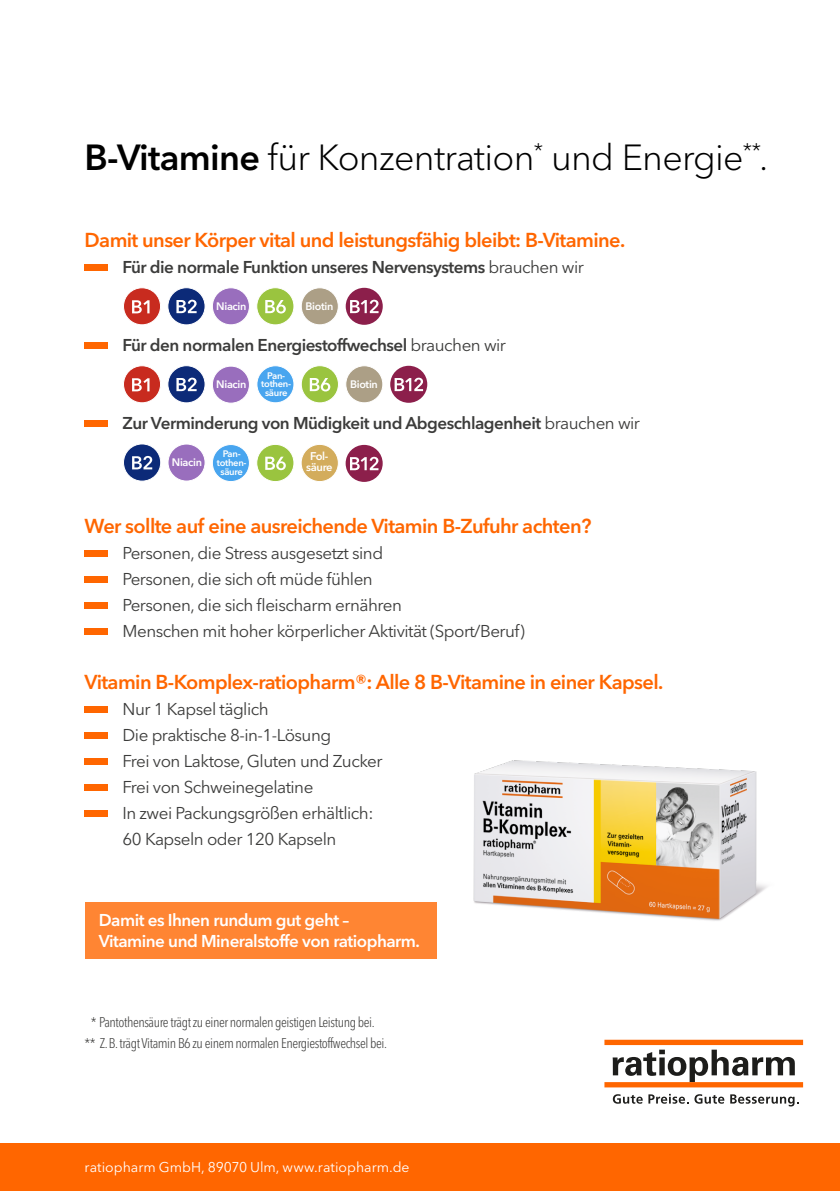
<style>
.page{position:relative;width:840px;height:1191px;background:#fff}
.page>*{position:absolute;margin:0;border:0;box-sizing:border-box;transform-origin:0 0}
.t1{font:300 36px "Avenir Next LT Pro";letter-spacing:-.02em;color:#000}
.t2{font:600 20px "Avenir Next LT Pro";letter-spacing:-.03em;color:#f60}
.t3{font:17px/26px "Avenir Next LT Pro";letter-spacing:-.03em;color:#3c3c3b}
.t4{font:600 17px "Avenir Next LT Pro";letter-spacing:-.03em;color:#3c3c3b}
.t5{font:600 17px/20.4px "Avenir Next LT Pro";letter-spacing:-.03em;color:#fff}
.t6{font:300 condensed 14px/21px "Avenir Next LT Pro";letter-spacing:-.03em;color:#3c3c3b;text-align:center}
.t7{font:14px "Avenir Next LT Pro";color:#fff}
.t8{font:600 11.2px/10.4px "Avenir Next LT Pro";letter-spacing:-.03em;color:#fff;text-align:center}
.t9{font:600 10.8px "Avenir Next LT Pro";letter-spacing:-.03em;color:#fff}
.t10{font:600 9.4px/8.6px "Avenir Next LT Pro";letter-spacing:-.03em;color:#fff;text-align:center}
.s1{font-weight:600}
.s2{font-weight:400}
</style>
<div class="page">
<div style="left:84px;top:265px;width:24px;height:6px;background:#f60"></div>
<div style="left:84px;top:343px;width:24px;height:6px;background:#f60"></div>
<div style="left:84px;top:421px;width:24px;height:6px;background:#f60"></div>
<div style="left:84px;top:551px;width:24px;height:6px;background:#f60"></div>
<div style="left:84px;top:577px;width:24px;height:6px;background:#f60"></div>
<div style="left:84px;top:603px;width:24px;height:6px;background:#f60"></div>
<div style="left:84px;top:629px;width:24px;height:6px;background:#f60"></div>
<div style="left:84px;top:707px;width:24px;height:6px;background:#f60"></div>
<div style="left:84px;top:733px;width:24px;height:6px;background:#f60"></div>
<div style="left:84px;top:759px;width:24px;height:6px;background:#f60"></div>
<div style="left:84px;top:785px;width:24px;height:6px;background:#f60"></div>
<div style="left:84px;top:811px;width:24px;height:6px;background:#f60"></div>
<div style="left:168px;top:288px;width:37px;height:37px;background:#0c2a78;border-radius:50%"></div>
<div style="left:167px;top:287px;width:38px;height:38px;border:1px solid #fff;border-radius:50%"></div>
<svg style="left:176px;top:300px;width:20px;height:13px"></svg>
<div style="left:256px;top:288px;width:38px;height:37px;background:#9ac43f;border-radius:50%"></div>
<div style="left:256px;top:287px;width:38px;height:38px;border:1px solid #fff;border-radius:50%"></div>
<svg style="left:265px;top:300px;width:21px;height:13px"></svg>
<div style="left:123px;top:288px;width:37px;height:37px;background:#c82b1f;border-radius:50%"></div>
<div style="left:123px;top:287px;width:38px;height:38px;border:1px solid #fff;border-radius:50%"></div>
<svg style="left:132px;top:300px;width:17px;height:13px"></svg>
<div style="left:345px;top:288px;width:37px;height:37px;background:#8c1f4b;border-radius:50%"></div>
<svg style="left:350px;top:300px;width:28px;height:13px"></svg>
<div style="left:212px;top:288px;width:37px;height:37px;background:#996ebd;border-radius:50%"></div>
<div style="left:212px;top:287px;width:38px;height:38px;border:1px solid #fff;border-radius:50%"></div>
<div style="left:301px;top:288px;width:37px;height:37px;background:#ac9f86;border-radius:50%"></div>
<div style="left:301px;top:287px;width:37px;height:38px;border:1px solid #fff;border-radius:50%"></div>
<div style="left:84px;top:902px;width:352px;height:57px;background:#ff8533"></div>
<div style="left:168px;top:366px;width:37px;height:37px;background:#0c2a78;border-radius:50%"></div>
<div style="left:167px;top:365px;width:38px;height:38px;border:1px solid #fff;border-radius:50%"></div>
<svg style="left:176px;top:378px;width:20px;height:13px"></svg>
<div style="left:301px;top:366px;width:37px;height:37px;background:#9ac43f;border-radius:50%"></div>
<div style="left:301px;top:365px;width:37px;height:38px;border:1px solid #fff;border-radius:50%"></div>
<svg style="left:309px;top:378px;width:21px;height:13px"></svg>
<div style="left:123px;top:366px;width:37px;height:37px;background:#c82b1f;border-radius:50%"></div>
<div style="left:123px;top:365px;width:38px;height:38px;border:1px solid #fff;border-radius:50%"></div>
<svg style="left:132px;top:378px;width:17px;height:13px"></svg>
<div style="left:390px;top:366px;width:37px;height:37px;background:#8c1f4b;border-radius:50%"></div>
<svg style="left:394px;top:378px;width:29px;height:13px"></svg>
<div style="left:345px;top:366px;width:37px;height:37px;background:#ac9f86;border-radius:50%"></div>
<div style="left:345px;top:365px;width:38px;height:38px;border:1px solid #fff;border-radius:50%"></div>
<div style="left:212px;top:366px;width:37px;height:37px;background:#996ebd;border-radius:50%"></div>
<div style="left:212px;top:366px;width:38px;height:37px;border:1px solid #fff;border-radius:50%"></div>
<div style="left:257px;top:366px;width:37px;height:37px;background:#48a5ef;border-radius:50%"></div>
<div style="left:256px;top:365px;width:38px;height:38px;border:1px solid #fff;border-radius:50%"></div>
<div style="left:301px;top:444px;width:37px;height:37px;background:#d3ac5c;border-radius:50%"></div>
<div style="left:300px;top:444px;width:38px;height:38px;border:1px solid #fff;border-radius:50%"></div>
<div style="left:345px;top:445px;width:37px;height:37px;background:#8c1f4b;border-radius:50%"></div>
<svg style="left:350px;top:457px;width:28px;height:13px"></svg>
<div style="left:256px;top:444px;width:38px;height:37px;background:#9ac43f;border-radius:50%"></div>
<div style="left:256px;top:444px;width:38px;height:38px;border:1px solid #fff;border-radius:50%"></div>
<svg style="left:265px;top:457px;width:21px;height:13px"></svg>
<div style="left:123px;top:444px;width:38px;height:37px;background:#0c2a78;border-radius:50%"></div>
<div style="left:123px;top:443px;width:38px;height:38px;border:1px solid #fff;border-radius:50%"></div>
<svg style="left:132px;top:456px;width:20px;height:13px"></svg>
<div style="left:168px;top:444px;width:37px;height:37px;background:#996ebd;border-radius:50%"></div>
<div style="left:167px;top:444px;width:38px;height:37px;border:1px solid #fff;border-radius:50%"></div>
<div style="left:212px;top:444px;width:37px;height:37px;background:#48a5ef;border-radius:50%"></div>
<div style="left:212px;top:444px;width:38px;height:38px;border:1px solid #fff;border-radius:50%"></div>
<img style="left:473px;top:760px;width:294px;height:161px">
<div style="left:0;top:1143px;width:839px;height:48px;background:#f60"></div>
<svg style="left:612px;top:1094px;width:30px;height:9px"></svg>
<svg style="left:648px;top:1093px;width:40px;height:10px"></svg>
<svg style="left:694px;top:1094px;width:104px;height:12px"></svg>
<svg style="left:612px;top:1049px;width:182px;height:33px"></svg>
<div style="left:604px;top:1082px;width:198px;height:5px;background:#f60"></div>
<div style="left:604px;top:1039px;width:198px;height:6px;background:#f60"></div>
<h1 class="t1" style="left:84px;top:136px;width:684px"><span class="s1">B-Vitamine</span> für Konzentration<sup>*</sup> und Energie<sup>**</sup>.</h1>
<p class="t2" style="left:84px;top:228px;width:542px">Damit unser Körper vital und leistungsfähig bleibt: B-Vitamine.</p>
<p class="t4" style="left:122px;top:257px;width:462px">Für die normale Funktion unseres Nervensystems <span class="s2">brauchen wir</span></p>
<p class="t9" style="left:216px;top:299px;width:32px">Niacin</p>
<p class="t9" style="left:305px;top:299px;width:29px">Biotin</p>
<p class="t4" style="left:122px;top:335px;width:385px">Für den normalen Energiestoffwechsel <span class="s2">brauchen wir</span></p>
<p class="t10" style="left:261px;top:371px;width:31px">Pan&shy;tothen&shy;säure</p>
<p class="t9" style="left:216px;top:378px;width:32px">Niacin</p>
<p class="t9" style="left:350px;top:377px;width:29px">Biotin</p>
<p class="t4" style="left:122px;top:413px;width:518px">Zur Verminderung von Müdigkeit und Abgeschlagenheit <span class="s2">brauchen wir</span></p>
<p class="t9" style="left:172px;top:455px;width:32px">Niacin</p>
<p class="t10" style="left:217px;top:450px;width:31px">Pan&shy;tothen&shy;säure</p>
<p class="t8" style="left:306px;top:451px;width:28px">Fol&shy;säure</p>
<p class="t2" style="left:84px;top:514px;width:508px">Wer sollte auf eine ausreichende Vitamin B-Zufuhr achten?</p>
<p class="t3" style="left:122px;top:540px;width:403px">Personen, die Stress ausgesetzt sind<br>Personen, die sich oft müde fühlen<br>Personen, die sich fleischarm ernähren<br>Menschen mit hoher körperlicher Aktivität (Sport/Beruf)</p>
<p class="t2" style="left:84px;top:670px;width:580px">Vitamin B-Komplex-ratiopharm®: Alle 8 B-Vitamine in einer Kapsel.</p>
<p class="t3" style="left:122px;top:696px;width:261px">Nur 1 Kapsel täglich<br>Die praktische 8-in-1-Lösung<br>Frei von Laktose, Gluten und Zucker<br>Frei von Schweinegelatine<br>In zwei Packungsgrößen erhältlich:<br>60 Kapseln oder 120 Kapseln</p>
<p class="t5" style="left:99px;top:910px;width:322px">Damit es Ihnen rundum gut geht –<br>Vitamine und Mineralstoffe von ratiopharm.</p>
<p class="t6" style="left:84px;top:1011px;width:304px">* Pantothensäure trägt zu einer normalen geistigen Leistung bei.<br>** Z. B. trägt Vitamin B6 zu einem normalen Energiestoffwechsel bei.</p>
<p class="t7" style="left:84px;top:1158px;width:326px">ratiopharm GmbH, 89070 Ulm, www.ratiopharm.de</p>
</div>
